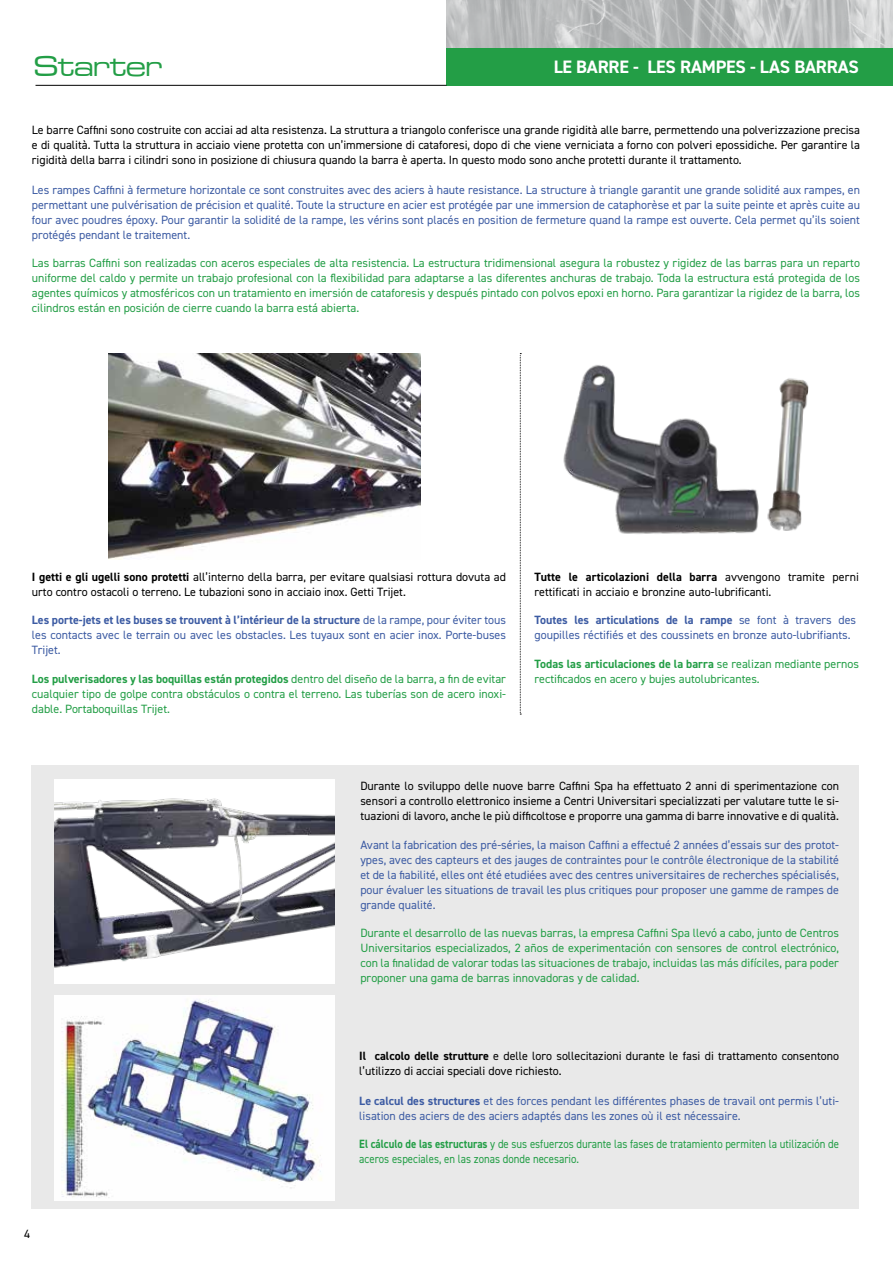
<style>
.page{position:relative;width:893px;height:1263px;background:#fff}
.page>*{position:absolute;margin:0;border:0;box-sizing:border-box;transform-origin:0 0}
.t1{font:500 expanded 30px "Microgramma Com";letter-spacing:.01em;color:#239e46}
.t2{font:700 18px "DIN2014";letter-spacing:-.01em;color:#fff}
.t3{font:12px/15px "DIN2014";color:#3c5ba3;text-align:justify}
.t4{font:12px/15px "DIN2014";color:#239e46;text-align:justify}
.t5{font:12px/15px "DIN2014";color:#000}
.t6{font:12px/15px "DIN2014";color:#239e46;scale:.9 1}
.s1{font-weight:700}
</style>
<div class="page">
<div style="left:32px;top:765px;width:827px;height:444px;background:#e9e9e9"></div>
<img style="left:446px;top:0;width:447px;height:48px">
<div style="left:446px;top:48px;width:447px;height:38px;background:#239e46"></div>
<hr style="left:36px;top:85px;width:410px;height:1px;background:#000">
<img style="left:54px;top:996px;width:280px;height:204px">
<div style="left:54px;top:779px;width:281px;height:205px;background:#fff"></div>
<img style="left:54px;top:798px;width:281px;height:170px">
<img style="left:108px;top:353px;width:313px;height:206px">
<img style="left:563px;top:365px;width:246px;height:169px">
<svg style="left:520px;top:353px;width:1px;height:362px"></svg>
<h1 class="t1" style="left:34px;top:47px;width:129px">Starter</h1>
<h2 class="t2" style="left:554px;top:55px;width:307px">LE BARRE - LES RAMPES - LAS BARRAS</h2>
<p class="t5" style="left:32px;top:122px;width:830px;text-align:justify">Le barre Caffini sono costruite con acciai ad alta resistenza. La struttura a triangolo conferisce una grande rigidità alle barre, permettendo una polverizzazione precisa e di qualità. Tutta la struttura in acciaio viene protetta con un’immersione di cataforesi, dopo di che viene verniciata a forno con polveri epossidiche. Per garantire la rigidità della barra i cilindri sono in posizione di chiusura quando la barra è aperta. In questo modo sono anche protetti durante il trattamento.</p>
<p class="t3" style="left:32px;top:182px;width:830px">Les rampes Caffini à fermeture horizontale ce sont construites avec des aciers à haute resistance. La structure à triangle garantit une grande solidité aux rampes, en permettant une pulvérisation de précision et qualité. Toute la structure en acier est protégée par une immersion de cataphorèse et par la suite peinte et après cuite au four avec poudres époxy. Pour garantir la solidité de la rampe, les vérins sont placés en position de fermeture quand la rampe est ouverte. Cela permet qu’ils soient protégés pendant le traitement.</p>
<p class="t4" style="left:32px;top:255px;width:830px">Las barras Caffini son realizadas con aceros especiales de alta resistencia. La estructura tridimensional asegura la robustez y rigidez de las barras para un reparto uniforme del caldo y permite un trabajo profesional con la flexibilidad para adaptarse a las diferentes anchuras de trabajo. Toda la estructura está protegida de los agentes químicos y atmosféricos con un tratamiento en imersión de cataforesis y después pintado con polvos epoxi en horno. Para garantizar la rigidez de la barra, los cilindros están en posición de cierre cuando la barra está abierta.</p>
<p class="t5" style="left:32px;top:569px;width:476px"><span class="s1">I getti e gli ugelli sono protetti</span> all’interno della barra, per evitare qualsiasi rottura dovuta ad urto contro ostacoli o terreno. Le tubazioni sono in acciaio inox. Getti Trijet.</p>
<p class="t3" style="left:32px;top:612px;width:476px"><span class="s1">Les porte-jets et les buses se trouvent à l’intérieur de la structure</span> de la rampe, pour éviter tous les contacts avec le terrain ou avec les obstacles. Les tuyaux sont en acier inox. Porte-buses Trijet.</p>
<p class="t4" style="left:32px;top:671px;width:476px"><span class="s1">Los pulverisadores y las boquillas están protegidos</span> dentro del diseño de la barra, a fin de evitar cualquier tipo de golpe contra obstáculos o contra el terreno. Las tuberías son de acero inoxi&shy;dable. Portaboquillas Trijet.</p>
<p class="t5" style="left:534px;top:569px;width:326px"><span class="s1">Tutte le articolazioni della barra</span> avvengono tramite perni rettificati in acciaio e bronzine auto-lubrificanti.</p>
<p class="t3" style="left:534px;top:612px;width:323px"><span class="s1">Toutes les articulations de la rampe</span> se font à travers des goupilles réctifiés et des coussinets en bronze auto-lubrifiants.</p>
<p class="t4" style="left:534px;top:656px;width:326px"><span class="s1">Todas las articulaciones de la barra</span> se realizan mediante pernos rectificados en acero y bujes autolubricantes.</p>
<p class="t5" style="left:360px;top:778px;width:480px;text-align:justify">Durante lo sviluppo delle nuove barre Caffini Spa ha effettuato 2 anni di sperimentazione con sensori a controllo elettronico insieme a Centri Universitari specializzati per valutare tutte le si&shy;tuazioni di lavoro, anche le più difficoltose e proporre una gamma di barre innovative e di qualità.</p>
<p class="t3" style="left:360px;top:837px;width:480px">Avant la fabrication des pré-séries, la maison Caffini a effectué 2 années d’essais sur des protot&shy;ypes, avec des capteurs et des jauges de contraintes pour le contrôle électronique de la stabilité et de la fiabilité, elles ont été etudiées avec des centres universitaires de recherches spécialisés, pour évaluer les situations de travail les plus critiques pour proposer une gamme de rampes de grande qualité.</p>
<p class="t4" style="left:360px;top:925px;width:480px">Durante el desarrollo de las nuevas barras, la empresa Caffini Spa llevó a cabo, junto de Centros Universitarios especializados, 2 años de experimentación con sensores de control electrónico, con la finalidad de valorar todas las situaciones de trabajo, incluidas las más difíciles, para poder proponer una gama de barras innovadoras y de calidad.</p>
<p class="t5" style="left:24px;top:1226px;width:7px">4</p>
<p class="t5" style="left:359px;top:1048px;width:481px"><span class="s1">Il calcolo delle strutture</span> e delle loro sollecitazioni durante le fasi di trattamento consentono l’utilizzo di acciai speciali dove richiesto.</p>
<p class="t3" style="left:359px;top:1093px;width:481px"><span class="s1">Le calcul des structures</span> et des forces pendant les différentes phases de travail ont permis l’uti&shy;lisation des aciers de des aciers adaptés dans les zones où il est nécessaire.</p>
<p class="t6" style="left:359px;top:1136px;width:534px"><span class="s1">El cálculo de las estructuras</span> y de sus esfuerzos durante las fases de tratamiento permiten la utilización de aceros especiales, en las zonas donde necesario.</p>
</div>
